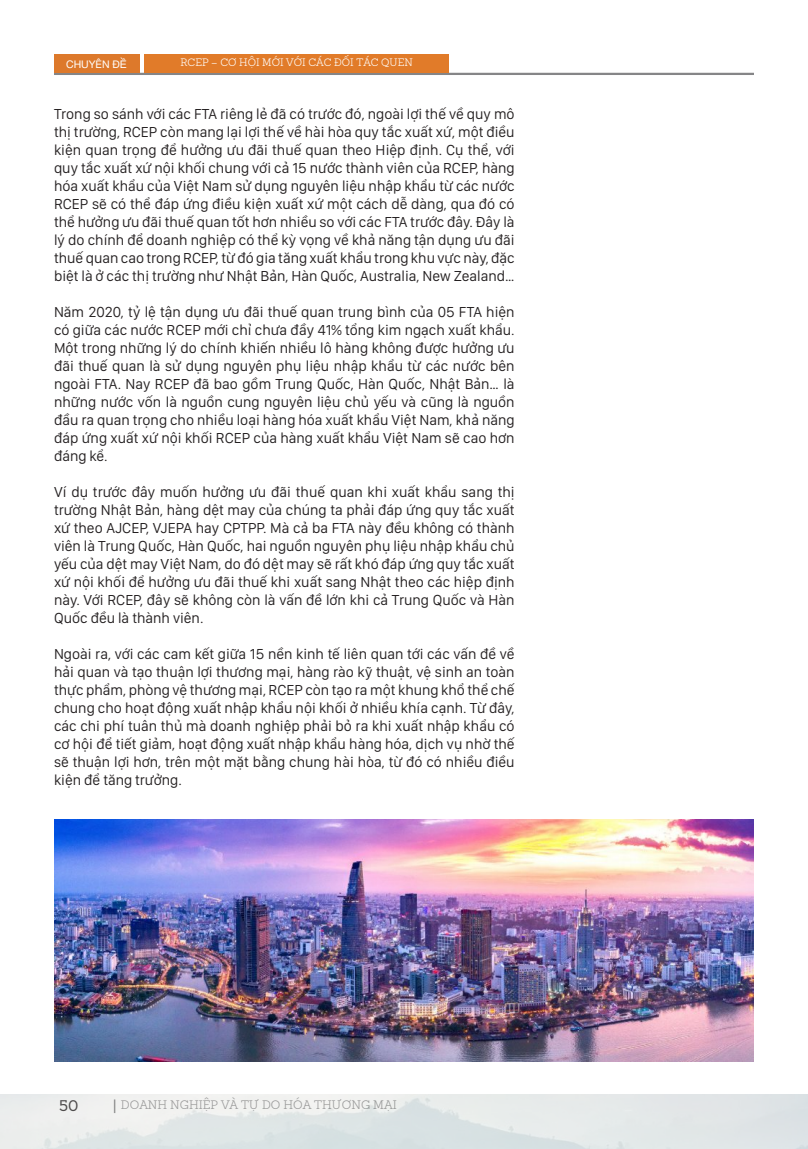
<style>
.page{position:relative;width:808px;height:1149px;background:#fff}
.page>*{position:absolute;margin:0;border:0;box-sizing:border-box;transform-origin:0 0}
.t1{font:15px/18px "San Francisco Display";color:#231f20;text-align:justify}
.t2{font:15px "AG Sanchez Slab";color:#231f20}
.t3{font:300 12px "AG Sanchez Slab";color:#858587}
.t4{font:300 10.5px "AG Sanchez Slab";color:#fff}
.t5{font:10.5px "Helvetica Neue";color:#fff}
</style>
<div class="page">
<hr style="left:54px;top:73px;width:700px;height:2px;background:#858587">
<div style="left:54px;top:54px;width:85px;height:19px;background:#dd792b"></div>
<div style="left:145px;top:54px;width:304px;height:19px;background:#e17b29"></div>
<img style="left:54px;top:819px;width:700px;height:242px">
<p class="t5" style="left:66px;top:57px;width:62px">CHUYÊN ĐỀ</p>
<p class="t4" style="left:180px;top:55px;width:234px">RCEP – CƠ HỘI MỚI VỚI CÁC ĐỐI TÁC QUEN</p>
<p class="t1" style="left:54px;top:104px;width:462px">Trong so sánh với các FTA riêng lẻ đã có trước đó, ngoài lợi thế về quy mô thị trường, RCEP còn mang lại lợi thế về hài hòa quy tắc xuất xứ, một điều kiện quan trọng để hưởng ưu đãi thuế quan theo Hiệp định. Cụ thể, với quy tắc xuất xứ nội khối chung với cả 15 nước thành viên của RCEP, hàng hóa xuất khẩu của Việt Nam sử dụng nguyên liệu nhập khẩu từ các nước RCEP sẽ có thể đáp ứng điều kiện xuất xứ một cách dễ dàng, qua đó có thể hưởng ưu đãi thuế quan tốt hơn nhiều so với các FTA trước đây. Đây là lý do chính để doanh nghiệp có thể kỳ vọng về khả năng tận dụng ưu đãi thuế quan cao trong RCEP, từ đó gia tăng xuất khẩu trong khu vực này, đặc biệt là ở các thị trường như Nhật Bản, Hàn Quốc, Australia, New Zealand…</p>
<p class="t1" style="left:54px;top:302px;width:462px">Năm 2020, tỷ lệ tận dụng ưu đãi thuế quan trung bình của 05 FTA hiện có giữa các nước RCEP mới chỉ chưa đầy 41% tổng kim ngạch xuất khẩu.<br>Một trong những lý do chính khiến nhiều lô hàng không được hưởng ưu đãi thuế quan là sử dụng nguyên phụ liệu nhập khẩu từ các nước bên ngoài FTA. Nay RCEP đã bao gồm Trung Quốc, Hàn Quốc, Nhật Bản… là những nước vốn là nguồn cung nguyên liệu chủ yếu và cũng là nguồn đầu ra quan trọng cho nhiều loại hàng hóa xuất khẩu Việt Nam, khả năng đáp ứng xuất xứ nội khối RCEP của hàng xuất khẩu Việt Nam sẽ cao hơn đáng kể.</p>
<p class="t1" style="left:54px;top:482px;width:462px">Ví dụ trước đây muốn hưởng ưu đãi thuế quan khi xuất khẩu sang thị trường Nhật Bản, hàng dệt may của chúng ta phải đáp ứng quy tắc xuất xứ theo AJCEP, VJEPA hay CPTPP. Mà cả ba FTA này đều không có thành viên là Trung Quốc, Hàn Quốc, hai nguồn nguyên phụ liệu nhập khẩu chủ yếu của dệt may Việt Nam, do đó dệt may sẽ rất khó đáp ứng quy tắc xuất xứ nội khối để hưởng ưu đãi thuế khi xuất sang Nhật theo các hiệp định này. Với RCEP, đây sẽ không còn là vấn đề lớn khi cả Trung Quốc và Hàn Quốc đều là thành viên.</p>
<p class="t1" style="left:54px;top:644px;width:462px">Ngoài ra, với các cam kết giữa 15 nền kinh tế liên quan tới các vấn đề về hải quan và tạo thuận lợi thương mại, hàng rào kỹ thuật, vệ sinh an toàn thực phẩm, phòng vệ thương mại, RCEP còn tạo ra một khung khổ thể chế chung cho hoạt động xuất nhập khẩu nội khối ở nhiều khía cạnh. Từ đây, các chi phí tuân thủ mà doanh nghiệp phải bỏ ra khi xuất nhập khẩu có cơ hội để tiết giảm, hoạt động xuất nhập khẩu hàng hóa, dịch vụ nhờ thế sẽ thuận lợi hơn, trên một mặt bằng chung hài hòa, từ đó có nhiều điều kiện để tăng trưởng.</p>
<p class="t2" style="left:59px;top:1093px;width:21px">50</p>
<p class="t3" style="left:121px;top:1095px;width:277px">DOANH NGHIỆP VÀ TỰ DO HÓA THƯƠNG MẠI</p>
</div>
